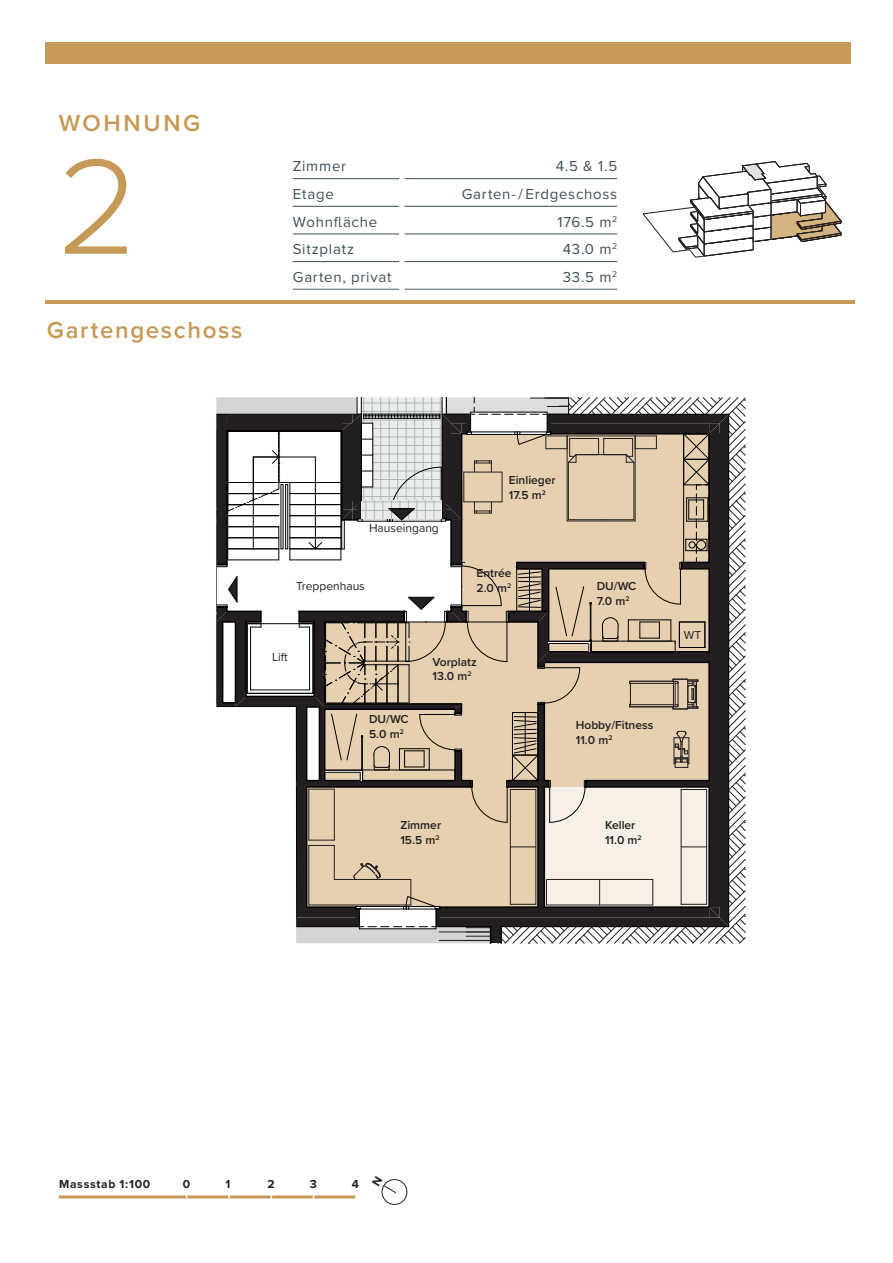
<style>
.page{position:relative;width:893px;height:1263px;background:#fff}
.page>*{position:absolute;margin:0;border:0;box-sizing:border-box;transform-origin:0 0}
.t1{font:300 140.4px "Proxima Nova";color:#c69a56}
.t2{font:600 24px "Proxima Nova";letter-spacing:.07em;color:#c69a56}
.t3{font:600 24px "Proxima Nova";letter-spacing:.11em;color:#c69a56}
.t4{font:15px "Proxima Nova";letter-spacing:.05em;color:#3e4f59}
.t5{font:600 12px/14.4px "Proxima Nova";color:#231f20}
.t6{font:12px "Proxima Nova";color:#231f20}
.t7{font:700 12px "Proxima Nova";letter-spacing:.06em;color:#231f20}
</style>
<div class="page">
<svg style="left:296px;top:397px;width:450px;height:547px;background:#bbaf9f"></svg>
<svg style="left:216px;top:397px;width:80px;height:417px"></svg>
<hr style="left:405px;top:234px;width:212px;height:1px;background:#3e4f59">
<hr style="left:405px;top:261px;width:212px;height:1px;background:#3e4f59">
<hr style="left:405px;top:178px;width:212px;height:1px;background:#3e4f59">
<hr style="left:405px;top:206px;width:212px;height:1px;background:#3e4f59">
<hr style="left:293px;top:261px;width:106px;height:1px;background:#3e4f59">
<hr style="left:293px;top:234px;width:106px;height:1px;background:#3e4f59">
<hr style="left:293px;top:178px;width:106px;height:1px;background:#3e4f59">
<hr style="left:293px;top:206px;width:106px;height:1px;background:#3e4f59">
<hr style="left:405px;top:289px;width:212px;height:1px;background:#46616e">
<hr style="left:293px;top:289px;width:106px;height:1px;background:#46616e">
<svg style="left:642px;top:161px;width:200px;height:97px"></svg>
<hr style="left:59px;top:1195px;width:297px;height:3px;background:#c69a56">
<hr style="left:45px;top:301px;width:808px;height:3px;background:#c69a56">
<div style="left:45px;top:43px;width:806px;height:21px;background:#c69a56"></div>
<svg style="left:381px;top:1179px;width:27px;height:26px"></svg>
<h2 class="t3" style="left:59px;top:105px;width:143px">WOHNUNG</h2>
<h1 class="t1" style="left:57px;top:102px;width:83px">2</h1>
<h2 class="t2" style="left:47px;top:312px;width:197px">Gartengeschoss</h2>
<p class="t4" style="left:293px;top:155px;width:55px">Zimmer</p>
<p class="t4" style="left:556px;top:155px;width:63px">4.5 &amp; 1.5</p>
<p class="t4" style="left:293px;top:183px;width:43px">Etage</p>
<p class="t4" style="left:462px;top:183px;width:157px">Garten- /Erdgeschoss</p>
<p class="t4" style="left:293px;top:210px;width:86px">Wohnfläche</p>
<p class="t4" style="left:557px;top:210px;width:61px">176.5 m<sup>2</sup></p>
<p class="t4" style="left:293px;top:238px;width:63px">Sitzplatz</p>
<p class="t4" style="left:563px;top:238px;width:56px">43.0 m<sup>2</sup></p>
<p class="t4" style="left:293px;top:266px;width:100px">Garten, privat</p>
<p class="t4" style="left:563px;top:266px;width:56px">33.5 m<sup>2</sup></p>
<p class="t6" style="left:369px;top:519px;width:71px">Hauseingang</p>
<p class="t6" style="left:296px;top:577px;width:70px">Treppenhaus</p>
<p class="t5" style="left:509px;top:473px;width:48px">Einlieger<br>17.5 m<sup>2</sup></p>
<p class="t5" style="left:477px;top:566px;width:37px">Entrée<br>2.0 m<sup>2</sup></p>
<p class="t6" style="left:272px;top:648px;width:17px">Lift</p>
<p class="t5" style="left:369px;top:712px;width:41px">DU/WC<br>5.0 m<sup>2</sup></p>
<p class="t5" style="left:433px;top:654px;width:46px">Vorplatz<br>13.0 m<sup>2</sup></p>
<p class="t5" style="left:597px;top:579px;width:41px">DU/WC<br>7.0 m<sup>2</sup></p>
<p class="t5" style="left:576px;top:718px;width:79px">Hobby/Fitness<br>11.0 m<sup>2</sup></p>
<p class="t5" style="left:400px;top:818px;width:42px">Zimmer<br>15.5 m<sup>2</sup></p>
<p class="t5" style="left:605px;top:818px;width:38px">Keller<br>11.0 m<sup>2</sup></p>
<p class="t6" style="left:684px;top:626px;width:19px">WT</p>
<p class="t7" style="left:59px;top:1174px;width:93px">Massstab 1:100</p>
<p class="t7" style="left:183px;top:1174px;width:9px">0</p>
<p class="t7" style="left:225px;top:1174px;width:6px">1</p>
<p class="t7" style="left:267px;top:1174px;width:9px">2</p>
<p class="t7" style="left:310px;top:1174px;width:9px">3</p>
<p class="t7" style="left:352px;top:1174px;width:9px">4</p>
</div>
